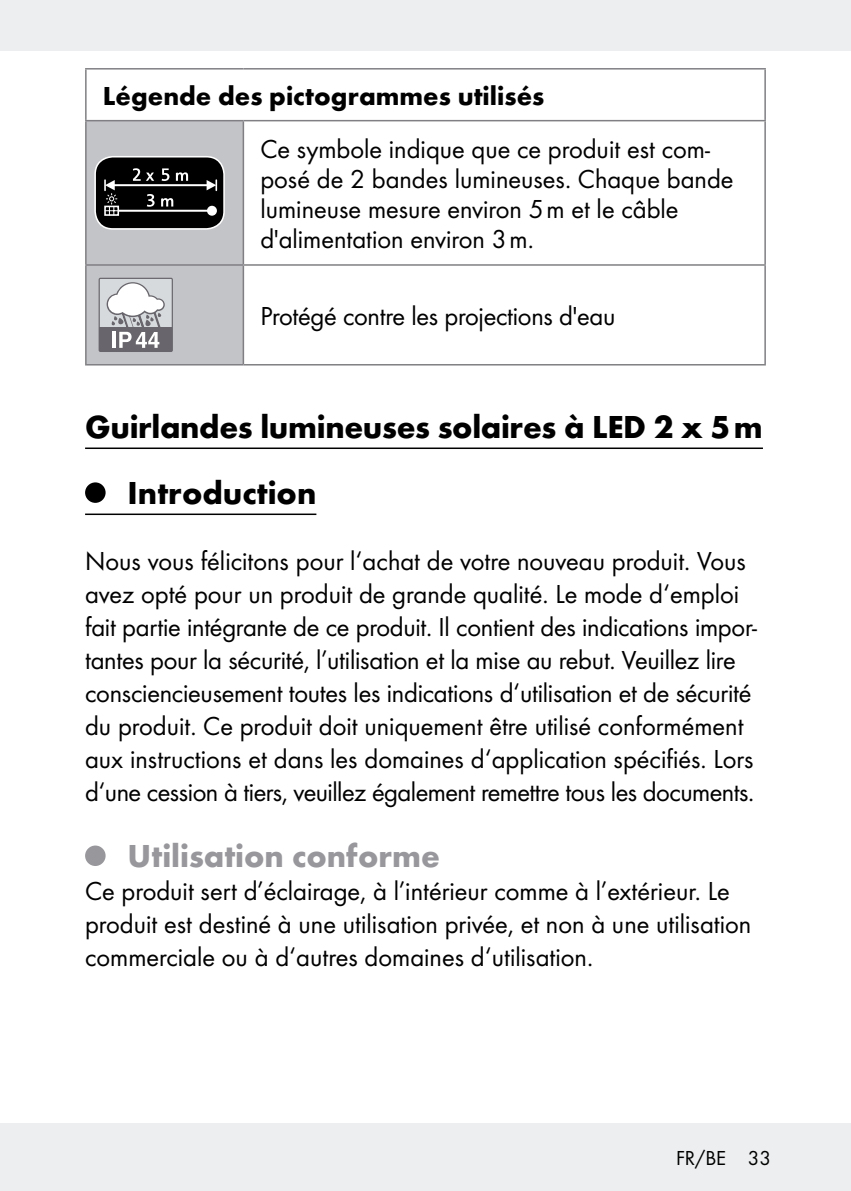
<style>
.page{position:relative;width:851px;height:1191px;background:#fff}
.page>*{position:absolute;margin:0;border:0;box-sizing:border-box;transform-origin:0 0}
.t1{font:700 33px/66px "Futura";letter-spacing:-.01em;color:#000}
.t2{font:700 33px "Futura";color:#97979c}
.t3{font:27px/33px "Futura Boo";color:#000}
.t4{font:700 27px "Futura";color:#000}
.t5{font:21px "Futura Boo";color:#000}
</style>
<div class="page">
<div style="left:0;top:1123px;width:850px;height:68px;background:#eceeef"></div>
<div style="left:0;top:0;width:850px;height:51px;background:#eceeef"></div>
<hr style="left:85px;top:447px;width:677px;height:2px;background:#000">
<hr style="left:85px;top:513px;width:231px;height:2px;background:#000">
<hr style="left:85px;top:70px;width:2px;height:50px;background:#807f83">
<hr style="left:85px;top:68px;width:158px;height:2px;background:#807f83">
<hr style="left:243px;top:68px;width:522px;height:2px;background:#807f83">
<hr style="left:764px;top:70px;width:1px;height:50px;background:#807f83">
<hr style="left:85px;top:121px;width:2px;height:143px;background:#807f83">
<hr style="left:242px;top:121px;width:2px;height:143px;background:#807f83">
<hr style="left:764px;top:121px;width:1px;height:143px;background:#807f83">
<hr style="left:85px;top:120px;width:158px;height:1px;background:#807f83">
<hr style="left:85px;top:266px;width:2px;height:98px;background:#807f83">
<hr style="left:243px;top:120px;width:522px;height:1px;background:#807f83">
<hr style="left:85px;top:264px;width:158px;height:2px;background:#807f83">
<hr style="left:85px;top:364px;width:158px;height:1px;background:#807f83">
<hr style="left:242px;top:266px;width:2px;height:98px;background:#807f83">
<hr style="left:243px;top:264px;width:522px;height:2px;background:#807f83">
<hr style="left:764px;top:266px;width:1px;height:98px;background:#807f83">
<hr style="left:243px;top:364px;width:522px;height:1px;background:#807f83">
<svg style="left:86px;top:121px;width:157px;height:243px"></svg>
<div style="left:85px;top:482px;width:21px;height:21px;background:#000;border-radius:50%"></div>
<div style="left:85px;top:845px;width:21px;height:21px;background:#97979c;border-radius:50%"></div>
<p class="t4" style="left:103px;top:80px;width:443px">Légende des pictogrammes utilisés</p>
<p class="t3" style="left:260px;top:134px;width:474px;line-height:30px">Ce symbole indique que ce produit est com&shy;posé de 2 bandes lumineuses. Chaque bande lumineuse mesure environ 5m et le câble d'alimentation environ 3m.</p>
<p class="t3" style="left:260px;top:299px;width:356px">Protégé contre les projections d'eau</p>
<p class="t1" style="left:128px;top:393px;width:636px;text-indent:-43px">Guirlandes lumineuses solaires à LED 2 x 5m<br>Introduction</p>
<p class="t3" style="left:85px;top:544px;width:673px">Nous vous félicitons pour l‘achat de votre nouveau produit. Vous avez opté pour un produit de grande qualité. Le mode d‘emploi fait partie intégrante de ce produit. Il contient des indications impor&shy;tantes pour la sécurité, l’utilisation et la mise au rebut. Veuillez lire consciencieusement toutes les indications d‘utilisation et de sécurité du produit. Ce produit doit uniquement être utilisé conformément aux instructions et dans les domaines d‘application spécifiés. Lors d‘une cession à tiers, veuillez également remettre tous les documents.</p>
<p class="t2" style="left:128px;top:836px;width:314px">Utilisation conforme</p>
<p class="t3" style="left:85px;top:874px;width:667px">Ce produit sert d’éclairage, à l’intérieur comme à l’extérieur. Le produit est destiné à une utilisation privée, et non à une utilisation commerciale ou à d‘autres domaines d‘utilisation.</p>
<p class="t5" style="left:676px;top:1145px;width:96px">FR/BE 33</p>
</div>
